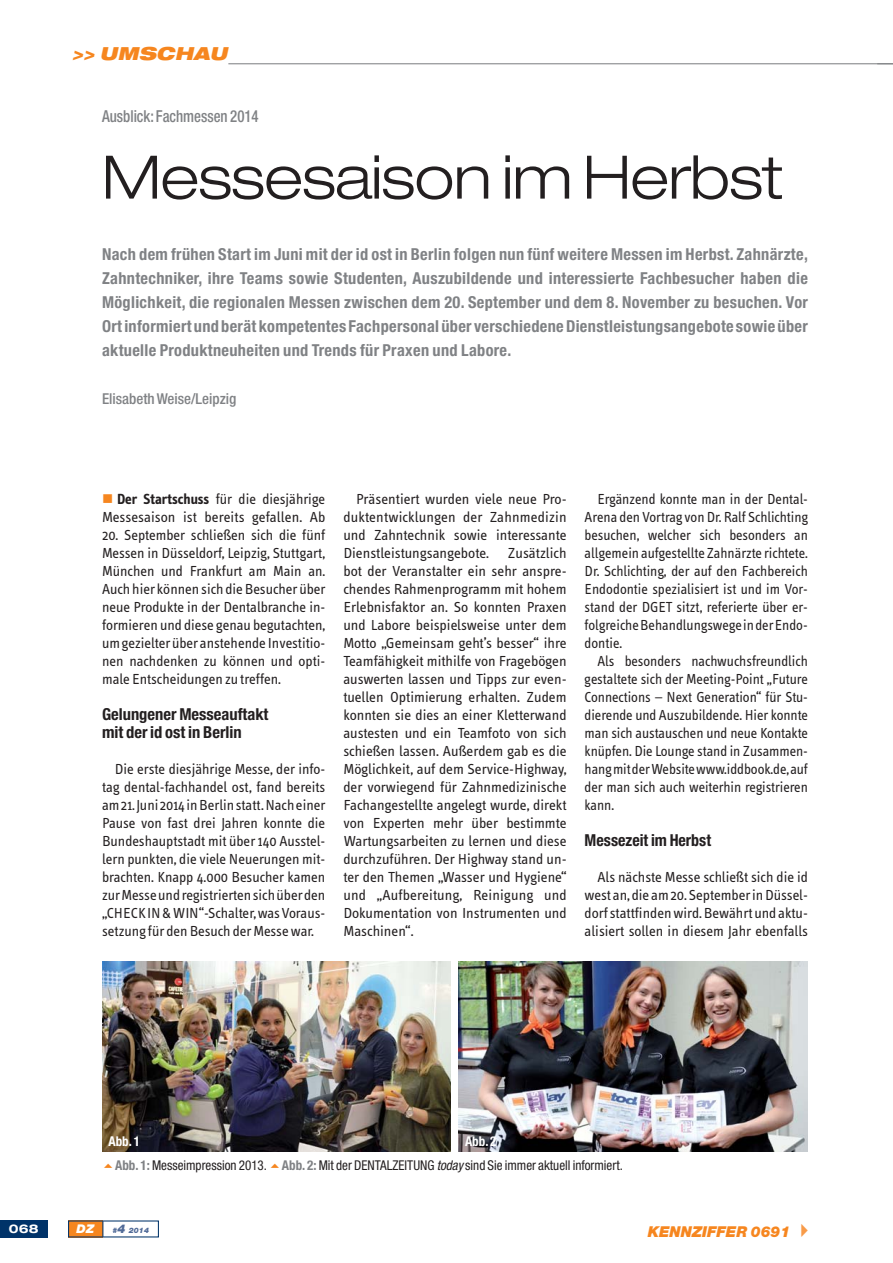
<style>
.page{position:relative;width:893px;height:1263px;background:#fff}
.page>*{position:absolute;margin:0;border:0;box-sizing:border-box;transform-origin:0 0}
.t1{font:300 expanded 60px "Helvetica Neue";letter-spacing:-.01em;color:#231f20}
.t2{font:italic 900 expanded 18px "Helvetica Neue";color:#f6861f}
.t3{font:700 condensed 16.5px/24px "Helvetica Neue";letter-spacing:.02em;color:#808285;text-align:justify}
.t4{font:700 condensed 16.5px/18px "Helvetica Neue";color:#231f20}
.t5{font:500 condensed 16.5px "Helvetica Neue";color:#808285;scale:.9 1}
.t6{font:15px/18px "Info Text";color:#231f20;text-align:justify}
.t7{font:500 condensed 15px "Helvetica Neue";color:#808285}
.t8{font:italic 900 15px "Helvetica Neue";color:#f6861f}
.t9{font:condensed 13.5px "Helvetica Neue";color:#231f20}
.t10{font:700 condensed 13.5px "Helvetica Neue";color:#fff}
.t11{font:700 expanded 12px "Helvetica Neue";color:#fff}
.t12{font:italic 900 12px "Helvetica Neue";color:#fff}
.t13{font:italic 900 7.5px "Helvetica Neue";color:#516b98}
.s1{color:#f6861f}
.s2{font-weight:700}
.s3{font-weight:700;color:#808285}
.s4{font-style:italic}
.s5{font-size:12px}
.s6{color:#f89b49}
</style>
<div class="page">
<div style="left:68px;top:1220px;width:35px;height:17px;background:#f6861f"></div>
<div style="left:0;top:1220px;width:48px;height:17px;background:#003369"></div>
<svg style="left:102px;top:1221px;width:1px;height:16px"></svg>
<hr style="left:228px;top:63px;width:665px;height:1px;background:#808285">
<img style="left:102px;top:962px;width:348px;height:189px">
<img style="left:459px;top:962px;width:349px;height:189px">
<p class="t2" style="left:72px;top:45px;width:160px">&gt;&gt; UMSCHAU</p>
<p class="t5" style="left:102px;top:111px;width:176px">Ausblick: Fachmessen 2014</p>
<h1 class="t1" style="left:102px;top:156px;width:683px">Messesaison im Herbst</h1>
<p class="t3" style="left:102px;top:244px;width:707px">Nach dem frühen Start im Juni mit der id ost in Berlin folgen nun fünf weitere Messen im Herbst. Zahnärzte, Zahntechniker, ihre Teams sowie Studenten, Auszubildende und interessierte Fachbesucher haben die Möglichkeit, die regionalen Messen zwischen dem 20. September und dem 8. November zu besuchen. Vor Ort informiert und berät kompetentes Fachpersonal über verschiedene Dienstleistungsangebote sowie über aktuelle Produktneuheiten und Trends für Praxen und Labore.</p>
<p class="t7" style="left:102px;top:393px;width:136px">Elisabeth Weise/Leipzig</p>
<p class="t6" style="left:102px;top:491px;width:225px"><span class="s1">■</span> <span class="s2">Der Startschuss</span> für die diesjährige<br>Messesaison ist bereits gefallen. Ab</p>
<p class="t6" style="left:102px;top:527px;width:225px">20. September schließen sich die fünf Messen in Düsseldorf, Leipzig, Stuttgart, München und Frankfurt am Main an.<br>Auch hier können sich die Besucher über neue Produkte in der Dentalbranche in&shy;formieren und diese genau begutachten, um gezielter über anstehende Investitio&shy;nen nachdenken zu können und opti&shy;male Entscheidungen zu treffen.</p>
<p class="t4" style="left:102px;top:707px;width:168px">Gelungener Messeauftakt mit der id ost in Berlin</p>
<p class="t6" style="left:102px;top:761px;width:225px;text-indent:13px">Die erste diesjährige Messe, der info&shy;tag dental-fachhandel ost, fand bereits am 21. Juni 2014 in Berlin statt. Nach einer Pause von fast drei Jahren konnte die Bundeshauptstadt mit über 140 Ausstel&shy;lern punkten, die viele Neuerungen mit&shy;brachten. Knapp 4.000 Besucher kamen zur Messe und registrierten sich über den „CHECK IN &amp; WIN“-Schalter, was Voraus&shy;setzung für den Besuch der Messe war.</p>
<p class="t6" style="left:343px;top:491px;width:225px;text-indent:13px">Präsentiert wurden viele neue Pro&shy;duktentwicklungen der Zahnmedizin und Zahntechnik sowie interessante Dienstleistungsangebote.</p>
<p class="t6" style="left:343px;top:545px;width:225px;text-indent:165px">Zusätzlich bot der Veranstalter ein sehr anspre&shy;chendes Rahmenprogramm mit hohem Erlebnisfaktor an. So konnten Praxen und Labore beispielsweise unter dem Motto „Gemeinsam geht’s besser“ ihre Teamfähigkeit mithilfe von Fragebögen auswerten lassen und Tipps zur even&shy;tuellen Optimierung erhalten. Zudem konnten sie dies an einer Kletterwand austesten und ein Teamfoto von sich schießen lassen. Außerdem gab es die Möglichkeit, auf dem Service-Highway, der vorwiegend für Zahnmedizinische Fachangestellte angelegt wurde, direkt von Experten mehr über bestimmte Wartungsarbeiten zu lernen und diese durchzuführen. Der Highway stand un&shy;ter den Themen „Wasser und Hygiene“ und „Aufbereitung, Reinigung und Dokumentation von Instrumenten und Maschinen“.</p>
<p class="t6" style="left:585px;top:491px;width:225px;text-indent:13px">Ergänzend konnte man in der Dental-Arena den Vortrag von Dr. Ralf Schlichting besuchen, welcher sich besonders an allgemein aufgestellte Zahnärzte richtete.<br>Dr. Schlichting, der auf den Fachbereich Endodontie spezialisiert ist und im Vor&shy;stand der DGET sitzt, referierte über er&shy;folgreiche Behandlungswege in der Endo&shy;dontie.</p>
<p class="t6" style="left:585px;top:653px;width:225px;text-indent:13px">Als besonders nachwuchsfreundlich gestaltete sich der Meeting-Point „Future Connections – Next Generation“ für Stu&shy;dierende und Auszubildende. Hier konnte man sich austauschen und neue Kontakte knüpfen. Die Lounge stand in Zusammen&shy;hang mit der Website www.iddbook.de, auf der man sich auch weiterhin registrieren kann.</p>
<p class="t4" style="left:585px;top:833px;width:128px">Messezeit im Herbst</p>
<p class="t6" style="left:585px;top:869px;width:225px;text-indent:13px">Als nächste Messe schließt sich die id west an, die am 20. September in Düssel&shy;dorf stattfinden wird. Bewährt und aktu&shy;alisiert sollen in diesem Jahr ebenfalls</p>
<p class="t10" style="left:108px;top:1136px;width:33px">Abb. 1</p>
<p class="t10" style="left:465px;top:1136px;width:33px">Abb. 2</p>
<p class="t9" style="left:115px;top:1160px;width:509px"><span class="s3">Abb. 1:</span> Messeimpression 2013. <span class="s3">Abb. 2:</span> Mit der DENTALZEITUNG <span class="s4">today</span>sind Sie immer aktuell informiert.</p>
<p class="t11" style="left:9px;top:1224px;width:31px">068</p>
<p class="t12" style="left:77px;top:1224px;width:19px">DZ</p>
<p class="t13" style="left:112px;top:1227px;width:38px">#<span class="s5">4</span> 2014</p>
<p class="t8" style="left:648px;top:1227px;width:168px">KENNZIFFER 0691 <span class="s6">✔</span></p>
</div>
